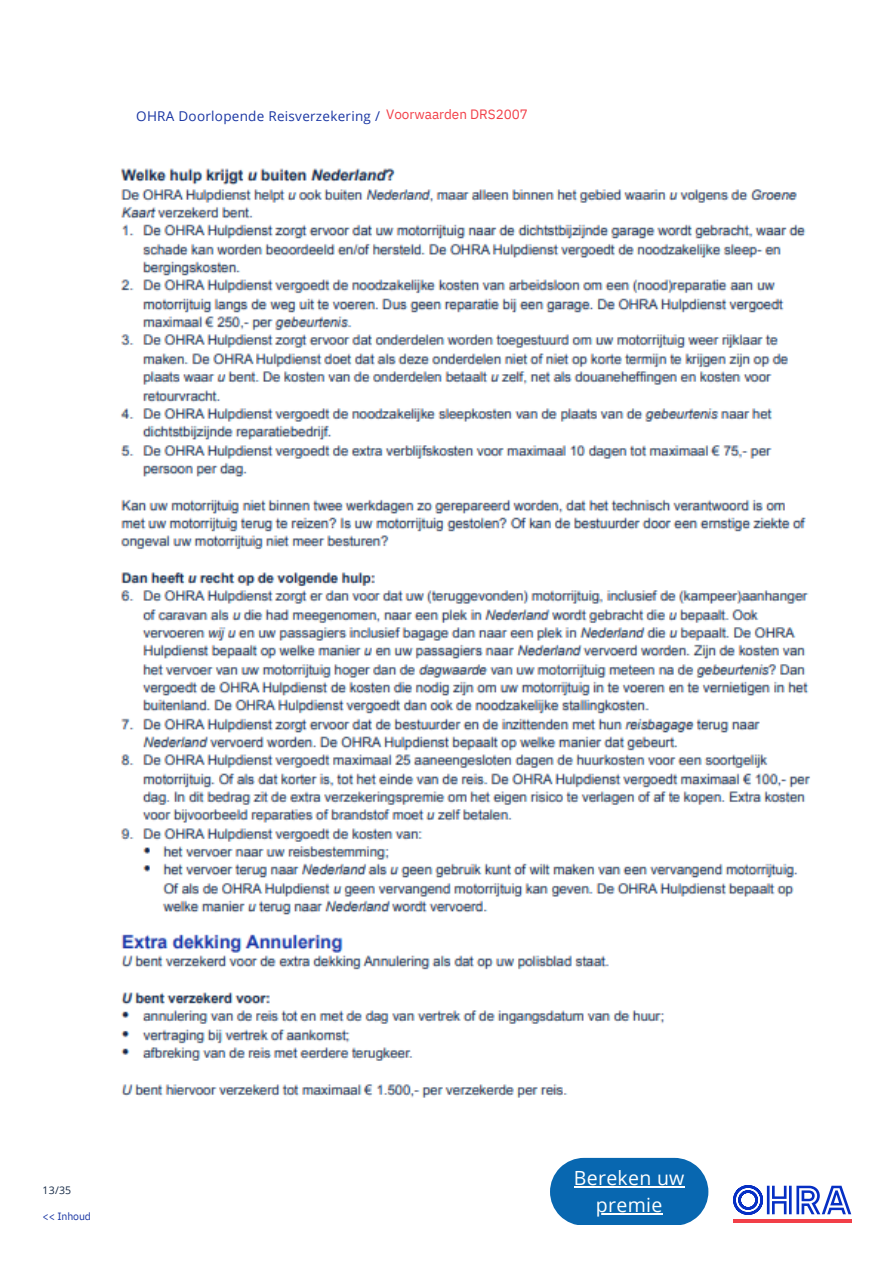
<style>
.page{position:relative;width:894px;height:1264px;background:#fff}
.page>*{position:absolute;margin:0;border:0;box-sizing:border-box;transform-origin:0 0}
.t1{font:19.5px/27px "Open Sans";letter-spacing:.015em;color:#fff;text-align:center}
.t2{font:13.5px "Open Sans";letter-spacing:.02em;color:#1a36a3}
.t3{font:10.5px "IBM Plex Sans";letter-spacing:-.01em;color:#1a36a3}
.t4{font:10.5px "Open Sans";color:#132744}
.s1{font-family:"IBM Plex Sans";color:#f23f48}
</style>
<div class="page">
<svg style="left:733px;top:1185px;width:118px;height:29px"></svg>
<hr style="left:733px;top:1219px;width:118px;height:3px;background:#f23f48">
<img style="left:120px;top:168px;width:691px;height:930px">
<svg style="left:550px;top:1157px;width:158px;height:67px;background:#2578b9"></svg>
<hr style="left:573px;top:1185px;width:111px;height:2px;background:#fff">
<hr style="left:595px;top:1212px;width:67px;height:2px;background:#fff">
<p class="t2" style="left:136px;top:107px;width:393px">OHRA Doorlopende Reisverzekering / <span class="s1">Voorwaarden DRS2007</span></p>
<p class="t4" style="left:43px;top:1182px;width:30px">13/35</p>
<p class="t3" style="left:43px;top:1209px;width:50px">&lt;&lt; Inhoud</p>
<h1 class="t1" style="left:573px;top:1163px;width:112px">Bereken uw premie</h1>
</div>
